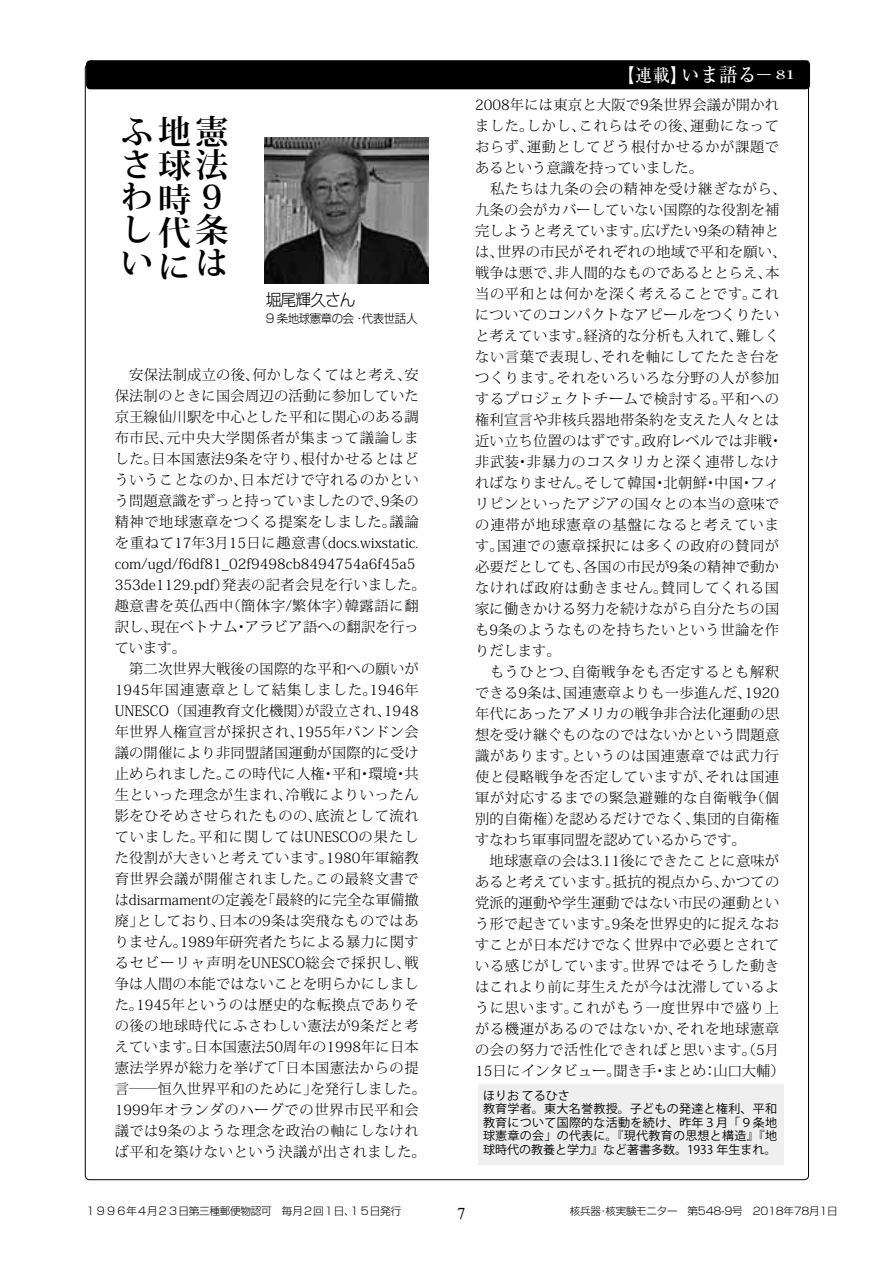
<style>
.page{position:relative;width:893px;height:1263px;background:#fff}
.page>*{position:absolute;margin:0;border:0;box-sizing:border-box;transform-origin:0 0}
.t1{font:700 33px/32.7px "Koz Min Pro";color:#000}
.t2{font:500 18px "Ryumin Pro";color:#fff;scale:.95 1}
.t3{font:300 16.5px "Shin Go Pro";letter-spacing:-.05em;color:#000;scale:.95 1}
.t4{font:16.5px "Times New Roman";color:#000}
.t5{font:300 14.25px/21px "Koz Min Pro";letter-spacing:.02em;color:#000}
.t6{font:12px/13.5px "Koz Go Pro";letter-spacing:.025em;color:#000}
.t7{font:300 12px "Shin Go Pro";letter-spacing:-.035em;color:#000;scale:.95 1}
.t8{font:300 10.65px "Shin Go Pro";letter-spacing:-.025em;color:#000}
.t9{font:300 10.5px "Shin Go Pro";letter-spacing:-.025em;color:#000}
.s1{font-size:19.5px}
.s2{font-size:11.7px}
.s3{font-size:10.65px}
</style>
<div class="page">
<div style="left:478px;top:1084px;width:305px;height:80px;background:#efefef"></div>
<div style="left:86px;top:60px;width:724px;height:29px;background:#000;border-radius:4px"></div>
<img style="left:265px;top:137px;width:163px;height:147px">
<h1 class="t1" style="left:121px;top:114px;width:109px">ふ地憲さ球法わ時９し<br>い</h1>
<h1 class="t1" style="left:158px;top:215px;width:33px;line-height:33.8px">代に</h1>
<h1 class="t1" style="left:196px;top:212px;width:34px">条は</h1>
<p class="t3" style="left:266px;top:286px;width:96px">堀尾輝久さん</p>
<p class="t7" style="left:266px;top:308px;width:161px">9 条地球憲章の会・代表世話人</p>
<p class="t5" style="left:115px;top:364px;width:313px">　安保法制成立の後、何かしなくてはと考え、安保法制のときに国会周辺の活動に参加していた京王線仙川駅を中心とした平和に関心のある調布市民、元中央大学関係者が集まって議論しました。日本国憲法9条を守り、根付かせるとはどういうことなのか、日本だけで守れるのかという問題意識をずっと持っていましたので、9条の精神で地球憲章をつくる提案をしました。議論を重ねて17年3月15日に趣意書（docs.wixstatic. com/ugd/f6df81_02f9498cb8494754a6f45a5<br>353de1129.pdf）発表の記者会見を行いました。趣意書を英仏西中（簡体字/繁体字）韓露語に翻訳し、現在ベトナム・アラビア語への翻訳を行っています。<br>　第二次世界大戦後の国際的な平和への願いが<br>1945年国連憲章として結集しました。1946年<br>UNESCO（国連教育文化機関）が設立され、1948年世界人権宣言が採択され、1955年バンドン会議の開催により非同盟諸国運動が国際的に受け止められました。この時代に人権・平和・環境・共生といった理念が生まれ、冷戦によりいったん影をひそめさせられたものの、底流として流れていました。平和に関してはUNESCOの果たした役割が大きいと考えています。1980年軍縮教育世界会議が開催されました。この最終文書ではdisarmamentの定義を「最終的に完全な軍備撤廃」としており、日本の9条は突飛なものではありません。1989年研究者たちによる暴力に関するセビーリャ声明をUNESCO総会で採択し、戦争は人間の本能ではないことを明らかにしました。1945年というのは歴史的な転換点でありその後の地球時代にふさわしい憲法が9条だと考えています。日本国憲法50周年の1998年に日本憲法学界が総力を挙げて「日本国憲法からの提言――恒久世界平和のために」を発行しました。<br>1999年オランダのハーグでの世界市民平和会議では9条のような理念を政治の軸にしなければ平和を築けないという決議が出されました。</p>
<p class="t2" style="left:618px;top:61px;width:188px">【連載】<span class="s1">いま語る</span><span class="s2">― 81</span></p>
<p class="t5" style="left:475px;top:94px;width:313px">2008年には東京と大阪で9条世界会議が開かれました。しかし、これらはその後、運動になっておらず、運動としてどう根付かせるかが課題であるという意識を持っていました。<br>　私たちは九条の会の精神を受け継ぎながら、九条の会がカバーしていない国際的な役割を補完しようと考えています。広げたい9条の精神とは、世界の市民がそれぞれの地域で平和を願い、戦争は悪で、非人間的なものであるととらえ、本当の平和とは何かを深く考えることです。これについてのコンパクトなアピールをつくりたいと考えています。経済的な分析も入れて、難しくない言葉で表現し、それを軸にしてたたき台をつくります。それをいろいろな分野の人が参加するプロジェクトチームで検討する。平和への権利宣言や非核兵器地帯条約を支えた人々とは近い立ち位置のはずです。政府レベルでは非戦・非武装・非暴力のコスタリカと深く連帯しなければなりません。そして韓国・北朝鮮・中国・フィリピンといったアジアの国々との本当の意味での連帯が地球憲章の基盤になると考えています。国連での憲章採択には多くの政府の賛同が必要だとしても、各国の市民が9条の精神で動かなければ政府は動きません。賛同してくれる国家に働きかける努力を続けながら自分たちの国も9条のようなものを持ちたいという世論を作りだします。<br>　もうひとつ、自衛戦争をも否定するとも解釈できる9条は、国連憲章よりも一歩進んだ、1920年代にあったアメリカの戦争非合法化運動の思想を受け継ぐものなのではないかという問題意識があります。というのは国連憲章では武力行使と侵略戦争を否定していますが、それは国連軍が対応するまでの緊急避難的な自衛戦争（個別的自衛権）を認めるだけでなく、集団的自衛権すなわち軍事同盟を認めているからです。<br>　地球憲章の会は3.11後にできたことに意味があると考えています。抵抗的視点から、かつての党派的運動や学生運動ではない市民の運動という形で起きています。9条を世界史的に捉えなおすことが日本だけでなく世界中で必要とされている感じがしています。世界ではそうした動きはこれより前に芽生えたが今は沈滞しているように思います。これがもう一度世界中で盛り上がる機運があるのではないか、それを地球憲章の会の努力で活性化できればと思います。（5月<br>15日にインタビュー。聞き手・まとめ：山口大輔）</p>
<p class="t6" style="left:483px;top:1089px;width:296px">ほりお てるひさ<br>教育学者。東大名誉教授。子どもの発達と権利、平和教育について国際的な活動を続け、昨年３月「９条地球憲章の会」の代表に。『現代教育の思想と構造』『地球時代の教養と学力』など著書多数。1933 年生まれ。</p>
<p class="t8" style="left:85px;top:1202px;width:318px">１９９６年４月２３日第三種郵便物認可　毎月２回１日、１５日発行</p>
<p class="t4" style="left:457px;top:1202px;width:10px">7</p>
<p class="t9" style="left:570px;top:1203px;width:269px">核兵器・核実験モニター　<span class="s3">第548-9号</span>　2018年78月1日</p>
</div>
